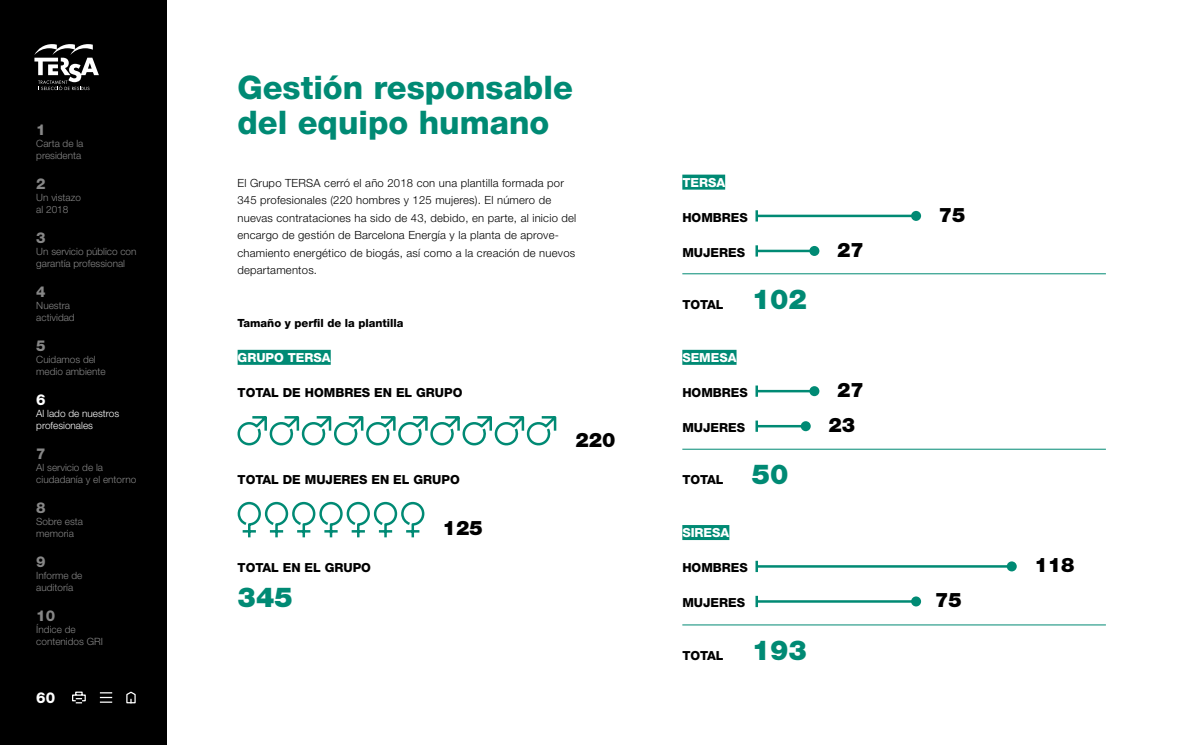
<style>
.page{position:relative;width:1191px;height:745px;background:#fff}
.page>*{position:absolute;margin:0;border:0;box-sizing:border-box;transform-origin:0 0}
.t1{font:800 32.5px/35px "Helvetica Neue LT Std";color:#008a74}
.t2{font:900 27.5px "Helvetica Neue LT Std";color:#008a74}
.t3{font:900 20px "Helvetica Neue LT Std";color:#000}
.t4{font:800 15px "Helvetica Neue LT Std";color:#878787}
.t5{font:800 15px "Helvetica Neue LT Std";color:#fff}
.t6{font:800 12.5px "Helvetica Neue LT Std";color:#000}
.t7{font:800 12.5px "Helvetica Neue LT Std";color:#fff}
.t8{font:300 11.25px/17.5px "Helvetica Neue LT Std";letter-spacing:.02em;color:#000}
.t9{font:800 11.25px "Helvetica Neue LT Std";color:#000}
.t10{font:300 10px/12px "Helvetica Neue LT Std";color:#878787}
.t11{font:300 10px/12px "Helvetica Neue LT Std";color:#fff}
</style>
<div class="page">
<div style="left:0;top:0;width:167px;height:744px;background:#000"></div>
<svg style="left:34px;top:44px;width:65px;height:46px"></svg>
<svg style="left:72px;top:691px;width:14px;height:12px"></svg>
<svg style="left:100px;top:692px;width:12px;height:10px"></svg>
<svg style="left:126px;top:691px;width:10px;height:12px"></svg>
<div style="left:682px;top:174px;width:43px;height:15px;background:#008a74"></div>
<div style="left:682px;top:349px;width:54px;height:15px;background:#008a74"></div>
<div style="left:682px;top:524px;width:47px;height:15px;background:#008a74"></div>
<div style="left:238px;top:349px;width:93px;height:15px;background:#008a74"></div>
<svg style="left:237px;top:416px;width:320px;height:30px"></svg>
<svg style="left:237px;top:501px;width:188px;height:37px"></svg>
<hr style="left:756px;top:389px;width:58px;height:3px;background:#008a74">
<svg style="left:755px;top:385px;width:3px;height:11px"></svg>
<div style="left:809px;top:386px;width:10px;height:10px;background:#008a74;border-radius:50%"></div>
<hr style="left:756px;top:564px;width:255px;height:3px;background:#008a74">
<svg style="left:755px;top:560px;width:3px;height:11px"></svg>
<div style="left:1006px;top:561px;width:10px;height:10px;background:#008a74;border-radius:50%"></div>
<hr style="left:756px;top:214px;width:160px;height:3px;background:#008a74">
<svg style="left:755px;top:210px;width:3px;height:11px"></svg>
<div style="left:911px;top:211px;width:10px;height:10px;background:#008a74;border-radius:50%"></div>
<hr style="left:756px;top:249px;width:58px;height:3px;background:#008a74">
<svg style="left:755px;top:245px;width:3px;height:11px"></svg>
<div style="left:809px;top:246px;width:10px;height:10px;background:#008a74;border-radius:50%"></div>
<hr style="left:756px;top:424px;width:49px;height:3px;background:#008a74">
<svg style="left:755px;top:420px;width:3px;height:11px"></svg>
<div style="left:800px;top:421px;width:10px;height:10px;background:#008a74;border-radius:50%"></div>
<hr style="left:756px;top:599px;width:160px;height:3px;background:#008a74">
<svg style="left:755px;top:595px;width:3px;height:11px"></svg>
<div style="left:911px;top:596px;width:10px;height:10px;background:#008a74;border-radius:50%"></div>
<hr style="left:682px;top:273px;width:424px;height:1px;background:#008a74">
<hr style="left:682px;top:448px;width:424px;height:1px;background:#008a74">
<hr style="left:682px;top:624px;width:424px;height:1px;background:#008a74">
<h3 class="t4" style="left:36px;top:120px;width:11px">1</h3>
<p class="t10" style="left:36px;top:137px;width:49px">Carta de la presidenta</p>
<h3 class="t4" style="left:36px;top:174px;width:11px">2</h3>
<p class="t10" style="left:36px;top:191px;width:46px">Un vistazo al 2018</p>
<h3 class="t4" style="left:36px;top:228px;width:11px">3</h3>
<p class="t10" style="left:36px;top:245px;width:102px">Un servicio público con garantía professional</p>
<h3 class="t4" style="left:36px;top:282px;width:11px">4</h3>
<p class="t10" style="left:36px;top:299px;width:40px">Nuestra actividad</p>
<h3 class="t4" style="left:36px;top:336px;width:11px">5</h3>
<p class="t10" style="left:36px;top:353px;width:71px">Cuidamos del medio ambiente</p>
<h3 class="t5" style="left:36px;top:390px;width:11px">6</h3>
<p class="t11" style="left:36px;top:407px;width:84px">Al lado de nuestros profesionales</p>
<h3 class="t4" style="left:36px;top:444px;width:11px">7</h3>
<p class="t10" style="left:36px;top:461px;width:102px">Al servicio de la ciudadanía y el entorno</p>
<h3 class="t4" style="left:36px;top:498px;width:11px">8</h3>
<p class="t10" style="left:36px;top:515px;width:48px">Sobre esta memoria</p>
<h3 class="t4" style="left:36px;top:552px;width:11px">9</h3>
<p class="t10" style="left:36px;top:569px;width:48px">Informe de auditoría</p>
<h3 class="t4" style="left:36px;top:606px;width:20px">10</h3>
<p class="t10" style="left:36px;top:623px;width:68px">Índice de contenidos GRI</p>
<h3 class="t5" style="left:36px;top:688px;width:20px">60</h3>
<h1 class="t1" style="left:237px;top:70px;width:337px">Gestión responsable del equipo humano</h1>
<p class="t8" style="left:237px;top:173px;width:340px">El Grupo TERSA cerró el año 2018 con una plantilla formada por 345 profesionales (220 hombres y 125 mujeres). El número de nuevas contrataciones ha sido de 43, debido, en parte, al inicio del encargo de gestión de Barcelona Energía y la planta de aprove&shy;chamiento energético de biogás, así como a la creación de nuevos departamentos.</p>
<p class="t7" style="left:682px;top:174px;width:44px">TERSA</p>
<p class="t6" style="left:682px;top:209px;width:67px">HOMBRES</p>
<p class="t6" style="left:682px;top:244px;width:64px">MUJERES</p>
<p class="t9" style="left:237px;top:316px;width:168px">Tamaño y perfil de la plantilla</p>
<p class="t7" style="left:238px;top:349px;width:95px">GRUPO TERSA</p>
<p class="t6" style="left:238px;top:384px;width:226px">TOTAL DE HOMBRES EN EL GRUPO</p>
<p class="t6" style="left:238px;top:472px;width:224px">TOTAL DE MUJERES EN EL GRUPO</p>
<p class="t6" style="left:238px;top:559px;width:135px">TOTAL EN EL GRUPO</p>
<h2 class="t2" style="left:238px;top:580px;width:57px">345</h2>
<h3 class="t3" style="left:442px;top:515px;width:42px">125</h3>
<h3 class="t3" style="left:575px;top:427px;width:42px">220</h3>
<p class="t6" style="left:682px;top:297px;width:43px">TOTAL</p>
<p class="t7" style="left:682px;top:349px;width:56px">SEMESA</p>
<h2 class="t2" style="left:751px;top:283px;width:57px">102</h2>
<p class="t6" style="left:682px;top:384px;width:67px">HOMBRES</p>
<p class="t6" style="left:682px;top:419px;width:64px">MUJERES</p>
<p class="t6" style="left:682px;top:472px;width:43px">TOTAL</p>
<p class="t7" style="left:682px;top:524px;width:48px">SIRESA</p>
<h2 class="t2" style="left:751px;top:458px;width:38px">50</h2>
<p class="t6" style="left:682px;top:559px;width:67px">HOMBRES</p>
<p class="t6" style="left:682px;top:594px;width:64px">MUJERES</p>
<p class="t6" style="left:682px;top:647px;width:43px">TOTAL</p>
<h2 class="t2" style="left:751px;top:633px;width:57px">193</h2>
<h3 class="t3" style="left:837px;top:237px;width:28px">27</h3>
<h3 class="t3" style="left:837px;top:377px;width:28px">27</h3>
<h3 class="t3" style="left:828px;top:412px;width:28px">23</h3>
<h3 class="t3" style="left:938px;top:202px;width:28px">75</h3>
<h3 class="t3" style="left:935px;top:587px;width:28px">75</h3>
<h3 class="t3" style="left:1034px;top:552px;width:42px">118</h3>
</div>
